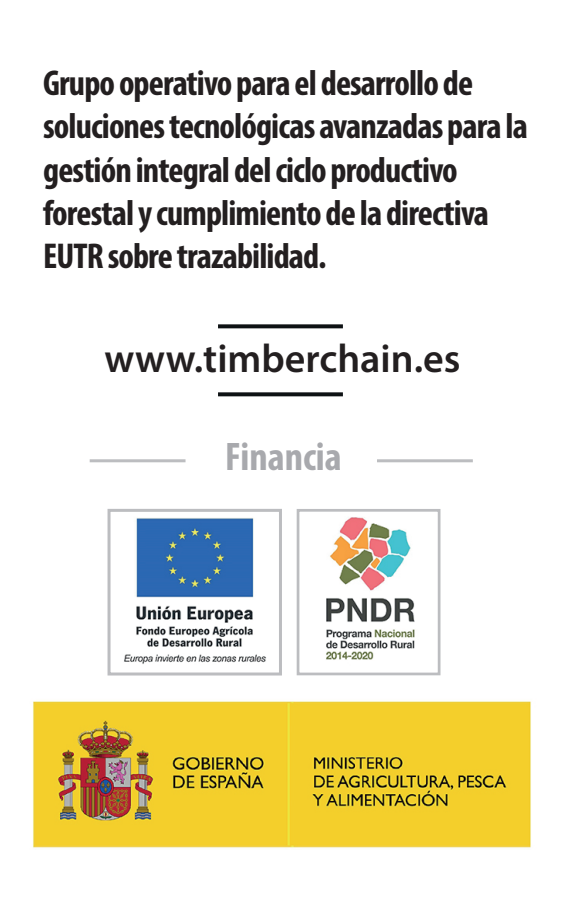
<style>
.page{position:relative;width:567px;height:908px;background:#fff}
.page>*{position:absolute;margin:0;border:0;box-sizing:border-box;transform-origin:0 0}
.t1{font:600 40px "Myriad Pro";color:#231f20}
.t2{font:700 condensed 40px "Myriad Pro";color:#a8a9ad}
.t3{font:700 condensed 36px/43.2px "Myriad Pro";letter-spacing:-.025em;color:#231f20}
</style>
<div class="page">
<img style="left:124px;top:518px;width:142px;height:146px">
<div style="left:108px;top:508px;width:174px;height:167px;border:3px solid #bcbdc0"></div>
<img style="left:33px;top:701px;width:498px;height:147px">
<hr style="left:377px;top:459px;width:96px;height:3px;background:#bcbdc0">
<hr style="left:90px;top:459px;width:96px;height:3px;background:#bcbdc0">
<img style="left:296px;top:510px;width:145px;height:163px">
<div style="left:297px;top:508px;width:143px;height:167px;border:3px solid #bcbdc0"></div>
<svg style="left:218px;top:324px;width:125px;height:4px"></svg>
<svg style="left:218px;top:392px;width:125px;height:4px"></svg>
<p class="t3" style="left:43px;top:61px;width:486px">Grupo operativo para el desarrollo de soluciones tecnológicas avanzadas para la gestión integral del ciclo productivo forestal y cumplimiento de la directiva EUTR sobre trazabilidad.</p>
<p class="t1" style="left:104px;top:332px;width:357px">www.timberchain.es</p>
<p class="t2" style="left:225px;top:431px;width:118px">Financia</p>
</div>
